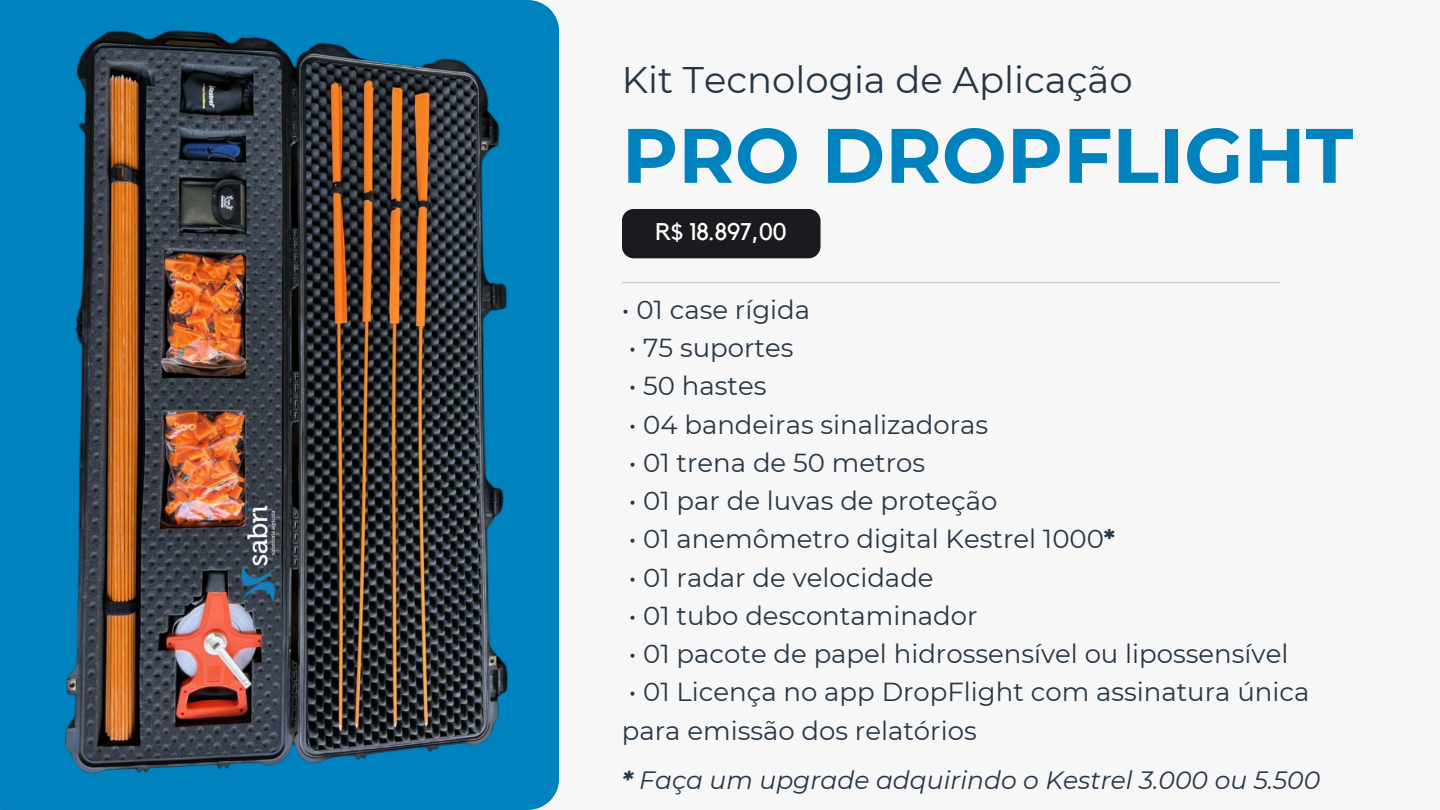
<style>
.page{position:relative;width:1440px;height:810px;background:#f7f7f7}
.page>*{position:absolute;margin:0;border:0;box-sizing:border-box;transform-origin:0 0}
.t1{font:700 77px "Montserrat";color:#0082bf}
.t2{font:37px "Montserrat";color:#263646}
.t3{font:26px/38.2px "Montserrat";color:#263646}
.t4{font:italic 25px "Montserrat";color:#263646}
.t5{font:24px "Kollektif";color:#fff}
.s1{font-weight:700}
</style>
<div class="page">
<div style="left:622px;top:209px;width:198px;height:49px;background:#1a1b1e;border-radius:12px"></div>
<hr style="left:622px;top:282px;width:658px;height:1px;background:#1a1b1e">
<div style="left:0;top:0;width:559px;height:809px;background:#0082bf"></div>
<img style="left:36px;top:7px;width:489px;height:796px">
<p class="t2" style="left:622px;top:58px;width:512px">Kit Tecnologia de Aplicação</p>
<h2 class="t1" style="left:622px;top:108px;width:733px">PRO DROPFLIGHT</h2>
<p class="t5" style="left:656px;top:221px;width:133px">R$ 18.897,00</p>
<h1 class="t3" style="left:622px;top:291px;width:190px">• 01 case rígida</h1>
<h3 class="t3" style="left:629px;top:329px;width:166px">• 75 suportes</h3>
<p class="t3" style="left:629px;top:367px;width:139px">• 50 hastes</p>
<p class="t3" style="left:629px;top:405px;width:361px">• 04 bandeiras sinalizadoras</p>
<p class="t3" style="left:629px;top:444px;width:298px">• 01 trena de 50 metros</p>
<p class="t3" style="left:629px;top:482px;width:370px">• 01 par de luvas de proteção</p>
<p class="t3" style="left:629px;top:520px;width:488px">• 01 anemômetro digital Kestrel 1000<span class="s1">*</span></p>
<p class="t3" style="left:629px;top:558px;width:306px">• 01 radar de velocidade</p>
<p class="t3" style="left:629px;top:597px;width:350px">• 01 tubo descontaminador</p>
<p class="t3" style="left:629px;top:635px;width:661px">• 01 pacote de papel hidrossensível ou lipossensível</p>
<p class="t3" style="left:622px;top:673px;width:689px">• 01 Licença no app DropFlight com assinatura única para emissão dos relatórios</p>
<p class="t4" style="left:622px;top:765px;width:700px"><span class="s1">*</span> Faça um upgrade adquirindo o Kestrel 3.000 ou 5.500</p>
</div>
